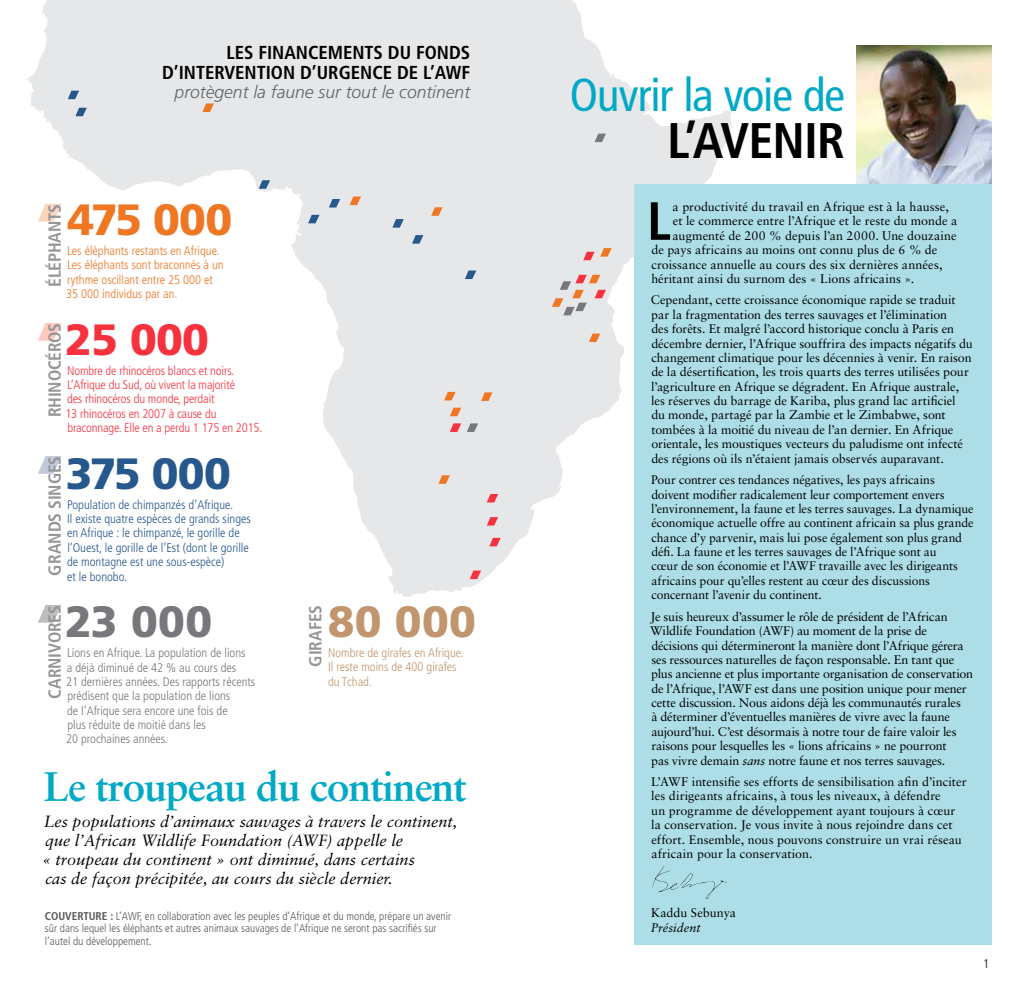
<style>
.page{position:relative;width:1035px;height:990px;background:#fff}
.page>*{position:absolute;margin:0;border:0;box-sizing:border-box;transform-origin:0 0}
.t1{font:700 condensed 53.75px "Frutiger LT Std";color:#000}
.t2{font:700 condensed 50px "Frutiger LT Std";color:#000}
.t3{font:condensed 46.25px "Frutiger LT Std";letter-spacing:-.02em;color:#00a9c5}
.t4{font:900 43.75px "Frutiger LT Std";letter-spacing:-.035em;color:#27588d}
.t5{font:900 43.75px "Frutiger LT Std";letter-spacing:-.04em;color:#ef7622}
.t6{font:900 43.75px "Frutiger LT Std";color:#c1966e}
.t7{font:900 43.75px "Frutiger LT Std";color:#77787b}
.t8{font:900 43.75px "Frutiger LT Std";color:#f7323f}
.t9{font:700 41.25px "Sabon";letter-spacing:-.03em;color:#00a9c5}
.t10{font:700 condensed 18.75px/20px "Frutiger LT Std";color:#000;text-align:right}
.t11{font:700 condensed 17.5px "Frutiger LT Std";letter-spacing:-.01em;color:#939598}
.t12{font:italic 300 17.5px "Frutiger LT Std";color:#636466}
.t13{font:italic 16.25px/18.8px "Sabon";color:#000}
.t14{font:12.5px/14.4px "Sabon";letter-spacing:-.005em;color:#000}
.t15{font:300 condensed 12.5px/14.4px "Frutiger LT Std";color:#77787b}
.t16{font:300 condensed 12.5px/14.4px "Frutiger LT Std";color:#27588d}
.t17{font:300 condensed 12.5px/14.4px "Frutiger LT Std";letter-spacing:-.01em;color:#f7323f}
.t18{font:300 condensed 12.5px/14.4px "Frutiger LT Std";color:#ef7622}
.t19{font:300 condensed 12.5px/14.4px "Frutiger LT Std";color:#c1966e}
.t20{font:italic 12.5px "Sabon";letter-spacing:.005em;color:#000}
.t21{font:300 condensed 12.5px "Frutiger LT Std";color:#000}
.t22{font:300 condensed 11.25px/12.5px "Frutiger LT Std";color:#58595b}
.s1{font-style:italic}
.s2{font-weight:700}
</style>
<div class="page">
<img style="left:856px;top:45px;width:135px;height:140px">
<svg style="left:26px;top:0;width:707px;height:597px;fill:#e6e7e8"></svg>
<svg style="left:431px;top:207px;width:12px;height:9px"></svg>
<svg style="left:589px;top:334px;width:11px;height:8px"></svg>
<svg style="left:481px;top:392px;width:11px;height:9px"></svg>
<svg style="left:450px;top:408px;width:11px;height:8px"></svg>
<svg style="left:439px;top:475px;width:11px;height:9px"></svg>
<svg style="left:467px;top:423px;width:11px;height:9px"></svg>
<svg style="left:595px;top:134px;width:11px;height:8px"></svg>
<svg style="left:444px;top:392px;width:12px;height:8px"></svg>
<svg style="left:350px;top:197px;width:11px;height:8px"></svg>
<svg style="left:203px;top:103px;width:11px;height:9px"></svg>
<svg style="left:470px;top:571px;width:11px;height:8px"></svg>
<svg style="left:489px;top:538px;width:12px;height:8px"></svg>
<svg style="left:487px;top:517px;width:11px;height:9px"></svg>
<svg style="left:487px;top:494px;width:11px;height:9px"></svg>
<svg style="left:450px;top:423px;width:11px;height:9px"></svg>
<svg style="left:583px;top:248px;width:29px;height:12px"></svg>
<svg style="left:552px;top:275px;width:54px;height:40px;background:#ddc8c2"></svg>
<svg style="left:68px;top:91px;width:11px;height:8px"></svg>
<svg style="left:75px;top:108px;width:12px;height:8px"></svg>
<svg style="left:259px;top:180px;width:11px;height:9px"></svg>
<svg style="left:308px;top:215px;width:11px;height:8px"></svg>
<svg style="left:329px;top:199px;width:11px;height:9px"></svg>
<svg style="left:392px;top:219px;width:12px;height:9px"></svg>
<svg style="left:412px;top:235px;width:11px;height:9px"></svg>
<svg style="left:465px;top:271px;width:11px;height:8px"></svg>
<svg style="left:38px;top:605px;width:24px;height:18px"></svg>
<svg style="left:38px;top:456px;width:24px;height:18px"></svg>
<div style="left:67px;top:311px;width:197px;height:137px;background:#fff"></div>
<svg style="left:38px;top:323px;width:24px;height:18px"></svg>
<svg style="left:38px;top:204px;width:24px;height:18px"></svg>
<div style="left:634px;top:185px;width:357px;height:760px;background:#addde7"></div>
<svg style="left:652px;top:866px;width:75px;height:33px"></svg>
<h3 class="t10" style="left:162px;top:43px;width:310px">LES FINANCEMENTS DU FONDS<br>D’INTERVENTION D’URGENCE DE L’AWF</h3>
<h3 class="t12" style="left:175px;top:82px;width:297px">protègent la faune sur tout le continent</h3>
<h3 class="t3" style="left:570px;top:68px;width:277px">Ouvrir la voie de</h3>
<h2 class="t2" style="left:667px;top:111px;width:52px">L’AVENIR</h2>
<h3 class="t11" style="left:44px;top:287px;width:83px;rotate:-90deg">ÉLÉPHANTS</h3>
<h1 class="t1" style="left:647px;top:189px;width:21px">L</h1>
<p class="t14" style="left:673px;top:199px;width:278px">a productivité du travail en Afrique est à la hausse,</p>
<h3 class="t5" style="left:68px;top:193px;width:166px">475 000</h3>
<p class="t18" style="left:66px;top:244px;width:159px">Les éléphants restants en Afrique.<br>Les éléphants sont braconnés à un rythme oscillant entre 25 000 et<br>35 000 individus par an.</p>
<p class="t14" style="left:673px;top:214px;width:286px">et le commerce entre l’Afrique et le reste du monde a</p>
<p class="t14" style="left:673px;top:228px;width:286px">augmenté de 200 % depuis l’an 2000. Une douzaine</p>
<p class="t14" style="left:651px;top:243px;width:288px">de pays africains au moins ont connu plus de 6 % de</p>
<p class="t14" style="left:651px;top:257px;width:293px">croissance annuelle au cours des six dernières années,</p>
<p class="t14" style="left:651px;top:271px;width:265px">héritant ainsi du surnom des « Lions africains ».</p>
<p class="t14" style="left:651px;top:293px;width:323px">Cependant, cette croissance économique rapide se traduit par la fragmentation des terres sauvages et l’élimination<br>des forêts. Et malgré l’accord historique conclu à Paris en décembre dernier, l’Afrique souffrira des impacts négatifs du changement climatique pour les décennies à venir. En raison de la désertification, les trois quarts des terres utilisées pour l’agriculture en Afrique se dégradent. En Afrique australe, les réserves du barrage de Kariba, plus grand lac artificiel<br>du monde, partagé par la Zambie et le Zimbabwe, sont tombées à la moitié du niveau de l’an dernier. En Afrique orientale, les moustiques vecteurs du paludisme ont infecté des régions où ils n’étaient jamais observés auparavant.</p>
<p class="t14" style="left:651px;top:473px;width:324px">Pour contrer ces tendances négatives, les pays africains doivent modifier radicalement leur comportement envers l’environnement, la faune et les terres sauvages. La dynamique économique actuelle offre au continent africain sa plus grande chance d’y parvenir, mais lui pose également son plus grand défi. La faune et les terres sauvages de l’Afrique sont au<br>cœur de son économie et l’AWF travaille avec les dirigeants africains pour qu’elles restent au cœur des discussions concernant l’avenir du continent.</p>
<p class="t14" style="left:650px;top:609px;width:325px">Je suis heureux d’assumer le rôle de président de l’African Wildlife Foundation (AWF) au moment de la prise de décisions qui détermineront la manière dont l’Afrique gérera ses ressources naturelles de façon responsable. En tant que plus ancienne et plus importante organisation de conservation de l’Afrique, l’AWF est dans une position unique pour mener cette discussion. Nous aidons déjà les communautés rurales<br>à déterminer d’éventuelles manières de vivre avec la faune aujourd’hui. C’est désormais à notre tour de faire valoir les raisons pour lesquelles les « lions africains » ne pourront<br>pas vivre demain <span class="s1">sans</span> notre faune et nos terres sauvages.</p>
<p class="t14" style="left:651px;top:774px;width:317px">L’AWF intensifie ses efforts de sensibilisation afin d’inciter les dirigeants africains, à tous les niveaux, à défendre<br>un programme de développement ayant toujours à cœur la conservation. Je vous invite à nous rejoindre dans cet effort. Ensemble, nous pouvons construire un vrai réseau africain pour la conservation.</p>
<h3 class="t8" style="left:65px;top:313px;width:145px">25 000</h3>
<p class="t17" style="left:65px;top:363px;width:199px">Nombre de rhinocéros blancs et noirs.<br>L’Afrique du Sud, où vivent la majorité<br>des rhinocéros du monde, perdait<br>13 rhinocéros en 2007 à cause du braconnage. Elle en a perdu 1 175 en 2015.</p>
<h3 class="t11" style="left:44px;top:417px;width:94px;rotate:-90deg">RHINOCÉROS</h3>
<h3 class="t11" style="left:44px;top:576px;width:119px;rotate:-90deg">GRANDS SINGES</h3>
<h3 class="t4" style="left:66px;top:447px;width:167px">375 000</h3>
<p class="t16" style="left:67px;top:497px;width:185px">Population de chimpanzés d’Afrique.<br>Il existe quatre espèces de grands singes en Afrique : le chimpanzé, le gorille de l’Ouest, le gorille de l’Est (dont le gorille de montagne est une sous-espèce)</p>
<p class="t16" style="left:67px;top:569px;width:61px">et le bonobo.</p>
<h3 class="t11" style="left:305px;top:667px;width:61px;rotate:-90deg">GIRAFES</h3>
<h3 class="t6" style="left:328px;top:595px;width:150px">80 000</h3>
<p class="t19" style="left:328px;top:646px;width:137px">Nombre de girafes en Afrique.<br>Il reste moins de 400 girafes du Tchad.</p>
<h3 class="t7" style="left:65px;top:595px;width:149px">23 000</h3>
<p class="t15" style="left:66px;top:646px;width:191px">Lions en Afrique. La population de lions<br>a déjà diminué de 42 % au cours des<br>21 dernières années. Des rapports récents prédisent que la population de lions<br>de l’Afrique sera encore une fois de<br>plus réduite de moitié dans les<br>20 prochaines années.</p>
<h3 class="t11" style="left:44px;top:699px;width:93px;rotate:-90deg">CARNIVORES</h3>
<h3 class="t9" style="left:44px;top:761px;width:425px">Le troupeau du continent</h3>
<h3 class="t13" style="left:42px;top:812px;width:417px">Les populations d’animaux sauvages à travers le continent, que l’African Wildlife Foundation (AWF) appelle le<br>« troupeau du continent » ont diminué, dans certains<br>cas de façon précipitée, au cours du siècle dernier.</h3>
<p class="t22" style="left:45px;top:910px;width:408px"><span class="s2">COUVERTURE :</span> L’AWF, en collaboration avec les peuples d’Afrique et du monde, prépare un avenir sûr dans lequel les éléphants et autres animaux sauvages de l’Afrique ne seront pas sacrifiés sur l’autel du développement.</p>
<p class="t14" style="left:651px;top:906px;width:86px">Kaddu Sebunya</p>
<p class="t20" style="left:651px;top:920px;width:52px">Président</p>
<p class="t21" style="left:983px;top:956px;width:7px">1</p>
</div>
